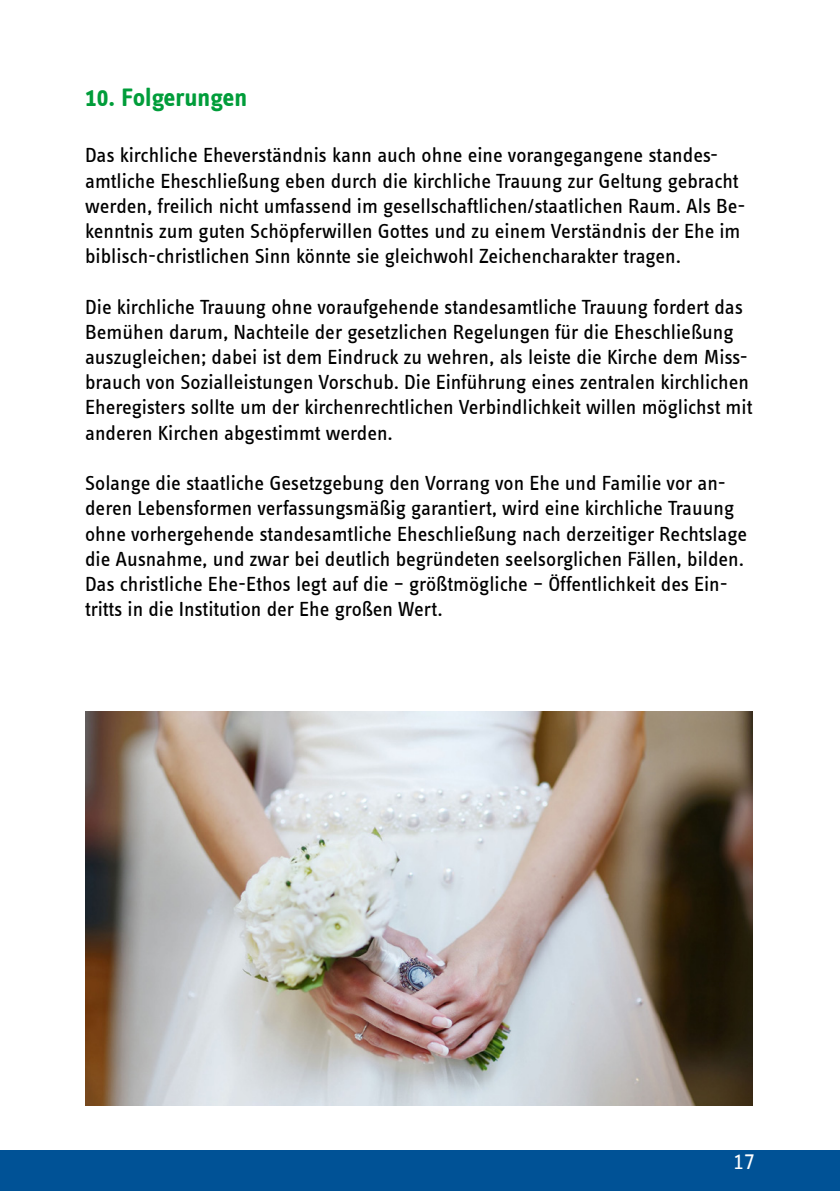
<style>
.page{position:relative;width:840px;height:1191px;background:#fff}
.page>*{position:absolute;margin:0;border:0;box-sizing:border-box;transform-origin:0 0}
.Fußnote_Heft_4{font:26px "Info Text Bold Tf";color:#009d3a}
.t1{font:24px "Info Text Regular Tf";color:#fff}
.Fußnote_Heft_4-2{font:21px/25.2px "Info Text";color:#000}
</style>
<div class="page">
<div style="left:0;top:1149px;width:839px;height:42px;background:#005296"></div>
<img style="left:85px;top:711px;width:667px;height:395px">
<p class="Fußnote_Heft_4" style="left:85px;top:82px;width:163px">10. Folgerungen</p>
<p class="Fußnote_Heft_4-2" style="left:85px;top:143px;width:661px">Das kirchliche Eheverständnis kann auch ohne eine vorangegangene standes&shy;amtliche Eheschließung eben durch die kirchliche Trauung zur Geltung gebracht werden, freilich nicht umfassend im gesellschaftlichen/staatlichen Raum. Als Be&shy;kenntnis zum guten Schöpferwillen Gottes und zu einem Verständnis der Ehe im biblisch-christlichen Sinn könnte sie gleichwohl Zeichencharakter tragen.</p>
<p class="Fußnote_Heft_4-2" style="left:85px;top:294px;width:668px">Die kirchliche Trauung ohne voraufgehende standesamtliche Trauung fordert das Bemühen darum, Nachteile der gesetzlichen Regelungen für die Eheschließung auszugleichen; dabei ist dem Eindruck zu wehren, als leiste die Kirche dem Miss&shy;brauch von Sozialleistungen Vorschub. Die Einführung eines zentralen kirchlichen Eheregisters sollte um der kirchenrechtlichen Verbindlichkeit willen möglichst mit anderen Kirchen abgestimmt werden.</p>
<p class="Fußnote_Heft_4-2" style="left:85px;top:470px;width:663px">Solange die staatliche Gesetzgebung den Vorrang von Ehe und Familie vor an&shy;deren Lebensformen verfassungsmäßig garantiert, wird eine kirchliche Trauung ohne vorhergehende standesamtliche Eheschließung nach derzeitiger Rechtslage die Ausnahme, und zwar bei deutlich begründeten seelsorglichen Fällen, bilden.<br>Das christliche Ehe-Ethos legt auf die – größtmögliche – Öffentlichkeit des Ein&shy;tritts in die Institution der Ehe großen Wert.</p>
<p class="t1" style="left:732px;top:1148px;width:23px">17</p>
</div>
